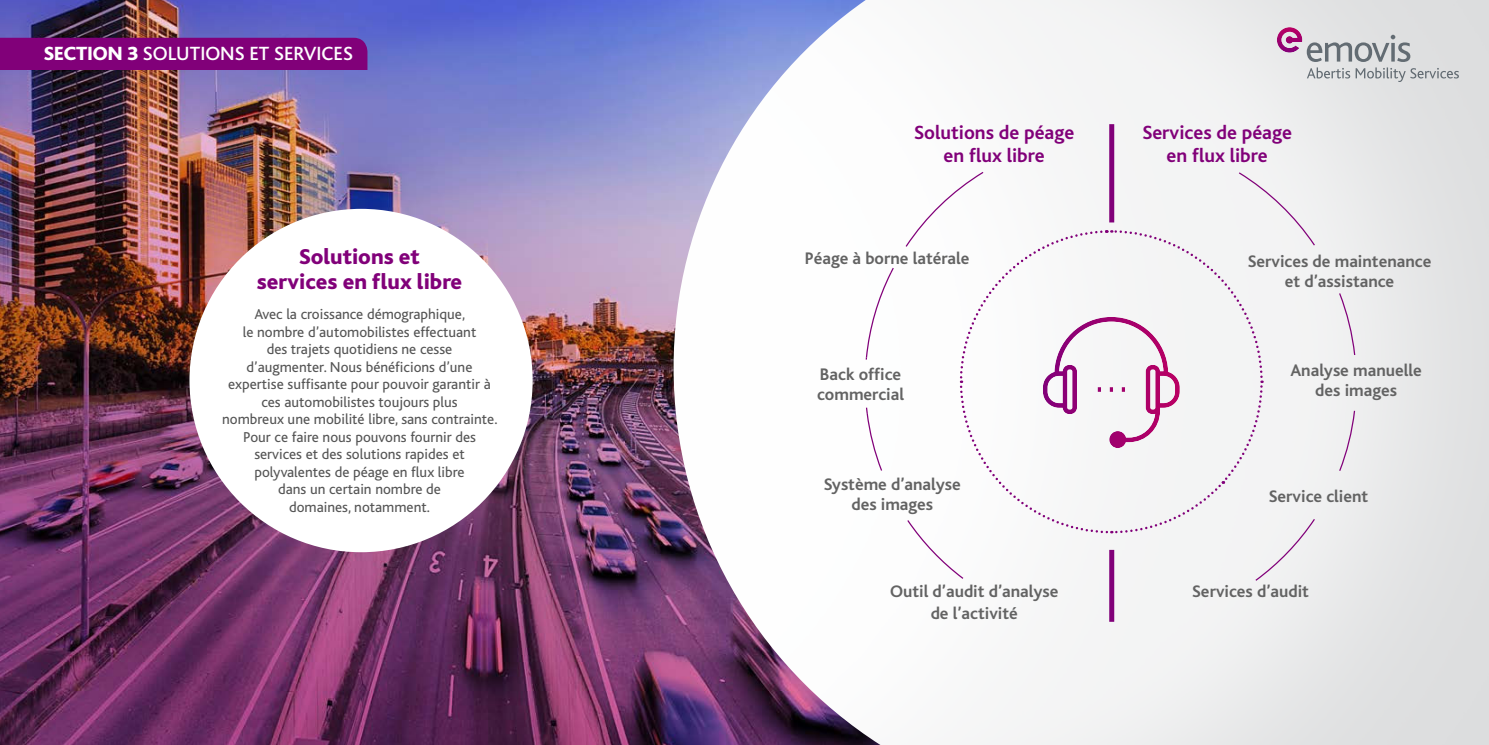
<style>
.page{position:relative;width:1489px;height:745px;background:#fff}
.page>*{position:absolute;margin:0;border:0;box-sizing:border-box;transform-origin:0 0}
.t1{font:800 22.5px/25px "Bliss";color:#810079;text-align:center}
.t2{font:700 20px/22.5px "Bliss";color:#810079;text-align:center}
.t3{font:500 20px "Bliss";color:#fff}
.t4{font:700 17.5px/20px "Bliss";color:#636363;text-align:center}
.t5{font:15px/17.5px "Bliss";color:#555;text-align:center}
.s1{font-weight:800}
</style>
<div class="page">
<img style="left:978px;top:0;width:510px;height:744px">
<svg style="left:1276px;top:27px;width:182px;height:55px;background:#cecbd0"></svg>
<img style="left:0;top:0;width:879px;height:744px">
<div style="left:0;top:38px;width:367px;height:32px;background:#810079"></div>
<div style="left:189px;top:209px;width:343px;height:343px;background:#fff;border-radius:50%"></div>
<div style="left:1109px;top:124px;width:5px;height:98px;background:#810079"></div>
<div style="left:1109px;top:549px;width:5px;height:72px;background:#810079"></div>
<svg style="left:1337px;top:291px;width:18px;height:65px"></svg>
<svg style="left:1337px;top:409px;width:18px;height:63px"></svg>
<svg style="left:865px;top:406px;width:18px;height:66px"></svg>
<svg style="left:864px;top:266px;width:30px;height:95px"></svg>
<div style="left:905px;top:170px;width:410px;height:411px;background:#f5f5f5"></div>
<h2 class="t3" style="left:44px;top:46px;width:310px"><span class="s1">SECTION 3</span> SOLUTIONS ET SERVICES</h2>
<h1 class="t1" style="left:257px;top:244px;width:207px">Solutions et services en flux libre</h1>
<p class="t5" style="left:222px;top:305px;width:277px">Avec la croissance démographique,<br>le nombre d’automobilistes effectuant<br>des trajets quotidiens ne cesse<br>d’augmenter. Nous bénéficions d’une expertise suffisante pour pouvoir garantir à ces automobilistes toujours plus<br>nombreux une mobilité libre, sans contrainte.<br>Pour ce faire nous pouvons fournir des services et des solutions rapides et polyvalentes de péage en flux libre<br>dans un certain nombre de<br>domaines, notamment.</p>
<h2 class="t2" style="left:914px;top:122px;width:162px">Solutions de péage en flux libre</h2>
<h2 class="t2" style="left:1142px;top:122px;width:151px">Services de péage en flux libre</h2>
<p class="t4" style="left:805px;top:248px;width:166px">Péage à borne latérale</p>
<p class="t4" style="left:1247px;top:252px;width:185px">Services de maintenance et d’assistance</p>
<p class="t4" style="left:817px;top:364px;width:88px;text-align:left">Back office commercial</p>
<p class="t4" style="left:1290px;top:361px;width:133px">Analyse manuelle des images</p>
<p class="t4" style="left:823px;top:474px;width:139px">Système d’analyse des images</p>
<p class="t4" style="left:1268px;top:487px;width:101px">Service client</p>
<p class="t4" style="left:890px;top:579px;width:170px;line-height:22.5px">Outil d’audit d’analyse de l’activité</p>
<p class="t4" style="left:1192px;top:581px;width:118px">Services d’audit</p>
</div>
